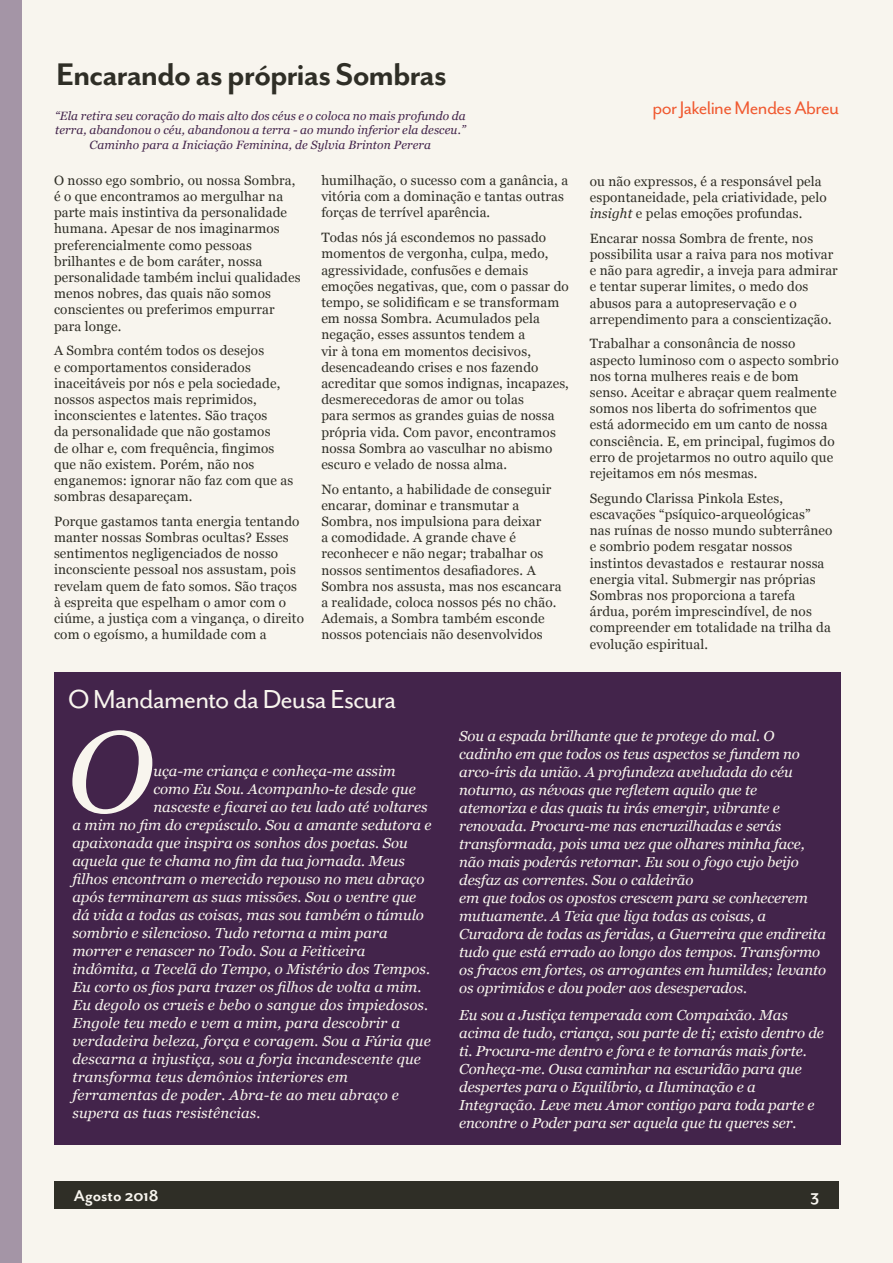
<style>
.page{position:relative;width:893px;height:1263px;background:#fff}
.page>*{position:absolute;margin:0;border:0;box-sizing:border-box;transform-origin:0 0}
.corpo_artigo{font:italic 115.35px "Georgia";color:#f8f5ee}
.titulo_artigo{font:700 36px "Mr Eaves San OT";letter-spacing:-.03em;color:#2f2e26}
.titulo_artigo-2{font:30px "Mr Eaves San OT";letter-spacing:-.03em;color:#f8f5ee}
.subtitulo_artigo{font:21px "Mr Eaves San OT";letter-spacing:-.03em;color:#f05930}
.t1{font:700 18px "Mr Eaves San OT";color:#f8f5ee}
.corpo_artigo-2{font:italic 14.55px/18px "Georgia";letter-spacing:-.01em;color:#f8f5ee}
.corpo_artigo-3{font:italic 14.55px "Georgia";letter-spacing:.01em;color:#f8f5ee}
.corpo_artigo-4{font:13.5px/16.2px "Georgia";letter-spacing:.01em;color:#2f2e26}
.citação_artigo{font:italic 12px/14.4px "Georgia";letter-spacing:.01em;color:#43244b}
.s1{font-style:italic}
</style>
<div class="page">
<div style="left:21px;top:0;width:872px;height:1263px;background:#f8f5ee"></div>
<div style="left:54px;top:1181px;width:785px;height:28px;background:#2f2e26"></div>
<div style="left:0;top:0;width:21px;height:1263px;background:#a495a6"></div>
<div style="left:54px;top:672px;width:786px;height:472px;background:#43244b"></div>
<p class="titulo_artigo" style="left:56px;top:54px;width:392px">Encarando as próprias Sombras</p>
<p class="citação_artigo" style="left:55px;top:108px;width:412px">“Ela retira seu coração do mais alto dos céus e o coloca no mais profundo da terra, abandonou o céu, abandonou a terra - ao mundo inferior ela desceu.”</p>
<p class="citação_artigo" style="left:90px;top:137px;width:343px">Caminho para a Iniciação Feminina, de Sylvia Brinton Perera</p>
<p class="corpo_artigo-4" style="left:321px;top:172px;width:248px">humilhação, o sucesso com a ganância, a vitória com a dominação e tantas outras forças de terrível aparência.</p>
<p class="corpo_artigo-4" style="left:321px;top:229px;width:249px">Todas nós já escondemos no passado momentos de vergonha, culpa, medo, agressividade, confusões e demais emoções negativas, que, com o passar do tempo, se solidificam e se transformam em nossa Sombra. Acumulados pela negação, esses assuntos tendem a<br>vir à tona em momentos decisivos, desencadeando crises e nos fazendo acreditar que somos indignas, incapazes, desmerecedoras de amor ou tolas<br>para sermos as grandes guias de nossa própria vida. Com pavor, encontramos nossa Sombra ao vasculhar no abismo escuro e velado de nossa alma.</p>
<p class="corpo_artigo-4" style="left:321px;top:480px;width:242px">No entanto, a habilidade de conseguir encarar, dominar e transmutar a Sombra, nos impulsiona para deixar<br>a comodidade. A grande chave é reconhecer e não negar; trabalhar os nossos sentimentos desafiadores. A Sombra nos assusta, mas nos escancara a realidade, coloca nossos pés no chão.<br>Ademais, a Sombra também esconde nossos potenciais não desenvolvidos</p>
<p class="corpo_artigo-4" style="left:54px;top:171px;width:248px">O nosso ego sombrio, ou nossa Sombra, é o que encontramos ao mergulhar na parte mais instintiva da personalidade humana. Apesar de nos imaginarmos preferencialmente como pessoas brilhantes e de bom caráter, nossa personalidade também inclui qualidades menos nobres, das quais não somos conscientes ou preferimos empurrar para longe.</p>
<p class="corpo_artigo-4" style="left:54px;top:342px;width:241px">A Sombra contém todos os desejos<br>e comportamentos considerados inaceitáveis por nós e pela sociedade, nossos aspectos mais reprimidos, inconscientes e latentes. São traços<br>da personalidade que não gostamos<br>de olhar e, com frequência, fingimos que não existem. Porém, não nos enganemos: ignorar não faz com que as sombras desapareçam.</p>
<p class="corpo_artigo-4" style="left:54px;top:512px;width:251px">Porque gastamos tanta energia tentando manter nossas Sombras ocultas? Esses sentimentos negligenciados de nosso inconsciente pessoal nos assustam, pois revelam quem de fato somos. São traços à espreita que espelham o amor com o ciúme, a justiça com a vingança, o direito com o egoísmo, a humildade com a</p>
<p class="subtitulo_artigo" style="left:652px;top:96px;width:188px">por Jakeline Mendes Abreu</p>
<p class="corpo_artigo-4" style="left:590px;top:172px;width:239px">ou não expressos, é a responsável pela espontaneidade, pela criatividade, pelo <span class="s1">insight</span> e pelas emoções profundas.</p>
<p class="corpo_artigo-4" style="left:590px;top:229px;width:250px">Encarar nossa Sombra de frente, nos possibilita usar a raiva para nos motivar e não para agredir, a inveja para admirar e tentar superar limites, o medo dos abusos para a autopreservação e o arrependimento para a conscientização.</p>
<p class="corpo_artigo-4" style="left:590px;top:335px;width:250px">Trabalhar a consonância de nosso aspecto luminoso com o aspecto sombrio nos torna mulheres reais e de bom senso. Aceitar e abraçar quem realmente somos nos liberta do sofrimentos que está adormecido em um canto de nossa consciência. E, em principal, fugimos do erro de projetarmos no outro aquilo que rejeitamos em nós mesmas.</p>
<p class="corpo_artigo-4" style="left:590px;top:489px;width:244px">Segundo Clarissa Pinkola Estes, escavações “psíquico-arqueológicas” nas ruínas de nosso mundo subterrâneo e sombrio podem resgatar nossos instintos devastados e restaurar nossa energia vital. Submergir nas próprias Sombras nos proporciona a tarefa árdua, porém imprescindível, de nos compreender em totalidade na trilha da evolução espiritual.</p>
<p class="titulo_artigo-2" style="left:68px;top:683px;width:330px">O Mandamento da Deusa Escura</p>
<p class="corpo_artigo" style="left:67px;top:688px;width:88px">O</p>
<p class="corpo_artigo-2" style="left:153px;top:761px;width:244px">uça-me criança e conheça-me assim</p>
<p class="corpo_artigo-2" style="left:153px;top:779px;width:264px">como Eu Sou. Acompanho-te desde que</p>
<p class="corpo_artigo-2" style="left:153px;top:797px;width:276px">nasceste e ficarei ao teu lado até voltares</p>
<p class="corpo_artigo-2" style="left:72px;top:815px;width:361px">a mim no fim do crepúsculo. Sou a amante sedutora e</p>
<p class="corpo_artigo-2" style="left:72px;top:833px;width:337px">apaixonada que inspira os sonhos dos poetas. Sou</p>
<p class="corpo_artigo-2" style="left:72px;top:851px;width:334px">aquela que te chama no fim da tua jornada. Meus</p>
<p class="corpo_artigo-2" style="left:72px;top:869px;width:354px">filhos encontram o merecido repouso no meu abraço</p>
<p class="corpo_artigo-2" style="left:72px;top:887px;width:345px">após terminarem as suas missões. Sou o ventre que</p>
<p class="corpo_artigo-2" style="left:72px;top:905px;width:353px">dá vida a todas as coisas, mas sou também o túmulo</p>
<p class="corpo_artigo-2" style="left:72px;top:923px;width:317px">sombrio e silencioso. Tudo retorna a mim para</p>
<p class="corpo_artigo-2" style="left:72px;top:941px;width:294px">morrer e renascer no Todo. Sou a Feiticeira</p>
<p class="corpo_artigo-2" style="left:72px;top:959px;width:359px">indômita, a Tecelã do Tempo, o Mistério dos Tempos.</p>
<p class="corpo_artigo-2" style="left:72px;top:977px;width:351px">Eu corto os fios para trazer os filhos de volta a mim.</p>
<p class="corpo_artigo-3" style="left:72px;top:994px;width:357px">Eu degolo os crueis e bebo o sangue dos impiedosos.</p>
<p class="corpo_artigo-3" style="left:72px;top:1012px;width:329px">Engole teu medo e vem a mim, para descobrir a</p>
<p class="corpo_artigo-3" style="left:72px;top:1030px;width:360px">verdadeira beleza, força e coragem. Sou a Fúria que</p>
<p class="corpo_artigo-3" style="left:72px;top:1048px;width:350px">descarna a injustiça, sou a forja incandescente que</p>
<p class="corpo_artigo-3" style="left:72px;top:1066px;width:277px">transforma teus demônios interiores em</p>
<p class="corpo_artigo-3" style="left:72px;top:1084px;width:328px">ferramentas de poder. Abra-te ao meu abraço e</p>
<p class="corpo_artigo-3" style="left:72px;top:1102px;width:190px">supera as tuas resistências.</p>
<p class="corpo_artigo-2" style="left:459px;top:726px;width:368px">Sou a espada brilhante que te protege do mal. O cadinho em que todos os teus aspectos se fundem no arco-íris da união. A profundeza aveludada do céu noturno, as névoas que refletem aquilo que te atemoriza e das quais tu irás emergir, vibrante e renovada. Procura-me nas encruzilhadas e serás transformada, pois uma vez que olhares minha face, não mais poderás retornar. Eu sou o fogo cujo beijo desfaz as correntes. Sou o caldeirão<br>em que todos os opostos crescem para se conhecerem mutuamente. A Teia que liga todas as coisas, a Curadora de todas as feridas, a Guerreira que endireita tudo que está errado ao longo dos tempos. Transformo os fracos em fortes, os arrogantes em humildes; levanto os oprimidos e dou poder aos desesperados.</p>
<p class="corpo_artigo-2" style="left:459px;top:1005px;width:366px">Eu sou a Justiça temperada com Compaixão. Mas acima de tudo, criança, sou parte de ti; existo dentro de ti. Procura-me dentro e fora e te tornarás mais forte.<br>Conheça-me. Ousa caminhar na escuridão para que despertes para o Equilíbrio, a Iluminação e a Integração. Leve meu Amor contigo para toda parte e encontre o Poder para ser aquela que tu queres ser.</p>
<h3 class="t1" style="left:74px;top:1185px;width:86px">Agosto 2018</h3>
<h3 class="t1" style="left:810px;top:1185px;width:10px">3</h3>
</div>
